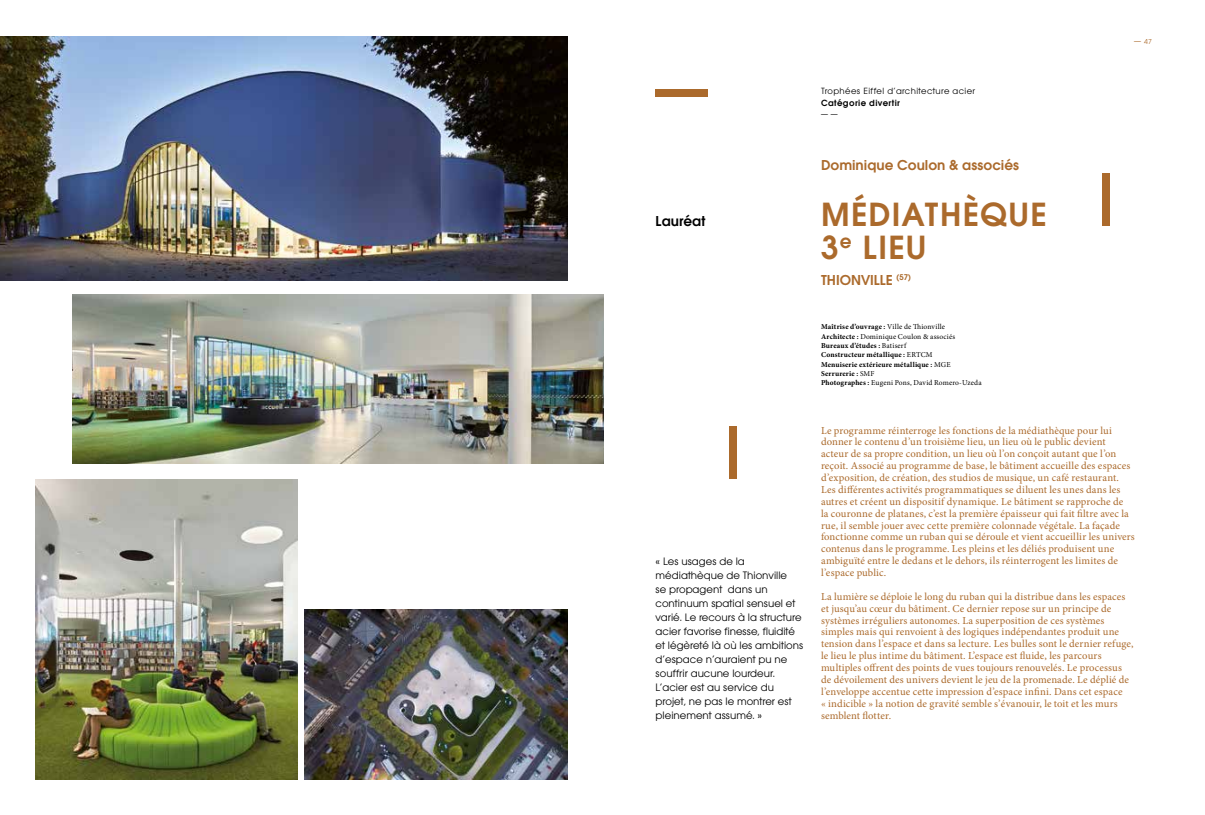
<style>
.page{position:relative;width:1205px;height:815px;background:#fff}
.page>*{position:absolute;margin:0;border:0;box-sizing:border-box;transform-origin:0 0}
.t1{font:600 35px/33px "Avant Garde ITC";letter-spacing:.04em;color:#ab6a2c}
.t2{font:600 15px "Avant Garde ITC";color:#ab6a2c}
.t3{font:600 15px "Avant Garde ITC";color:#000}
.t4{font:11.25px/14px "Avant Garde ITC";color:#000}
.t5{font:10.62px/11.9px "Minion Pro";letter-spacing:.01em;color:#ab6a2c}
.t6{font:9.38px "Avant Garde ITC";letter-spacing:.04em;color:#000}
.t7{font:600 9.38px "Avant Garde ITC";letter-spacing:.04em;color:#000}
.t8{font:700 7.5px/9.4px "Minion Pro";letter-spacing:.02em;color:#000}
.t9{font:7.5px "Avant Garde ITC";color:#ab6a2c}
.s1{font-weight:400}
.s2{font-size:9.38px}
</style>
<div class="page">
<img style="left:0;top:37px;width:567px;height:243px">
<img style="left:72px;top:294px;width:532px;height:170px">
<img style="left:305px;top:610px;width:262px;height:170px">
<img style="left:35px;top:479px;width:263px;height:301px">
<div style="left:1102px;top:174px;width:7px;height:52px;background:#ab6a2c"></div>
<div style="left:729px;top:426px;width:7px;height:53px;background:#ab6a2c"></div>
<div style="left:656px;top:90px;width:52px;height:7px;background:#ab6a2c"></div>
<h2 class="t3" style="left:656px;top:212px;width:51px">Lauréat</h2>
<p class="t4" style="left:656px;top:554px;width:149px">« Les usages de la médiathèque de Thionville<br>se propagent dans un continuum spatial sensuel et varié. Le recours à la structure acier favorise finesse, fluidité et légèreté là où les ambitions d’espace n’auraient pu ne souffrir aucune lourdeur.<br>L’acier est au service du projet, ne pas le montrer est pleinement assumé. »</p>
<p class="t6" style="left:821px;top:86px;width:156px">Trophées Eiffel d’architecture acier</p>
<p class="t7" style="left:821px;top:97px;width:80px">Catégorie divertir</p>
<p class="t6" style="left:821px;top:108px;width:18px">— —</p>
<h2 class="t2" style="left:821px;top:156px;width:200px">Dominique Coulon &amp; associés</h2>
<h1 class="t1" style="left:821px;top:198px;width:227px">MÉDIATHÈQUE<br>3<sup>e</sup> LIEU</h1>
<h2 class="t2" style="left:821px;top:271px;width:91px">THIONVILLE <sup>(57)</sup></h2>
<p class="t8" style="left:821px;top:322px;width:162px">Maîtrise d’ouvrage : <span class="s1">Ville de Thionville<br></span>Architecte : <span class="s1">Dominique Coulon &amp; associés </span>Bureaux d’études : <span class="s1">Batiserf<br></span>Constructeur métallique : <span class="s1">ERTCM<br></span>Menuiserie extérieure métallique : <span class="s1">MGE </span>Serrurerie : <span class="s1">SMF<br></span>Photographes : <span class="s1">Eugeni Pons, David Romero-Uzeda</span></p>
<p class="t9" style="left:1134px;top:37px;width:19px"><span class="s2">—</span> 47</p>
<p class="t5" style="left:821px;top:424px;width:315px">Le programme réinterroge les fonctions de la médiathèque pour lui donner le contenu d’un troisième lieu, un lieu où le public devient acteur de sa propre condition, un lieu où l’on conçoit autant que l’on reçoit. Associé au programme de base, le bâtiment accueille des espaces d’exposition, de création, des studios de musique, un café restaurant.<br>Les différentes activités programmatiques se diluent les unes dans les autres et créent un dispositif dynamique. Le bâtiment se rapproche de<br>la couronne de platanes, c’est la première épaisseur qui fait filtre avec la rue, il semble jouer avec cette première colonnade végétale. La façade fonctionne comme un ruban qui se déroule et vient accueillir les univers contenus dans le programme. Les pleins et les déliés produisent une ambiguïté entre le dedans et le dehors, ils réinterrogent les limites de l’espace public.</p>
<p class="t5" style="left:821px;top:591px;width:314px">La lumière se déploie le long du ruban qui la distribue dans les espaces et jusqu’au cœur du bâtiment. Ce dernier repose sur un principe de systèmes irréguliers autonomes. La superposition de ces systèmes simples mais qui renvoient à des logiques indépendantes produit une tension dans l’espace et dans sa lecture. Les bulles sont le dernier refuge, le lieu le plus intime du bâtiment. L’espace est fluide, les parcours multiples offrent des points de vues toujours renouvelés. Le processus de dévoilement des univers devient le jeu de la promenade. Le déplié de l’enveloppe accentue cette impression d’espace infini. Dans cet espace<br>« indicible » la notion de gravité semble s’évanouir, le toit et les murs semblent flotter.</p>
</div>
